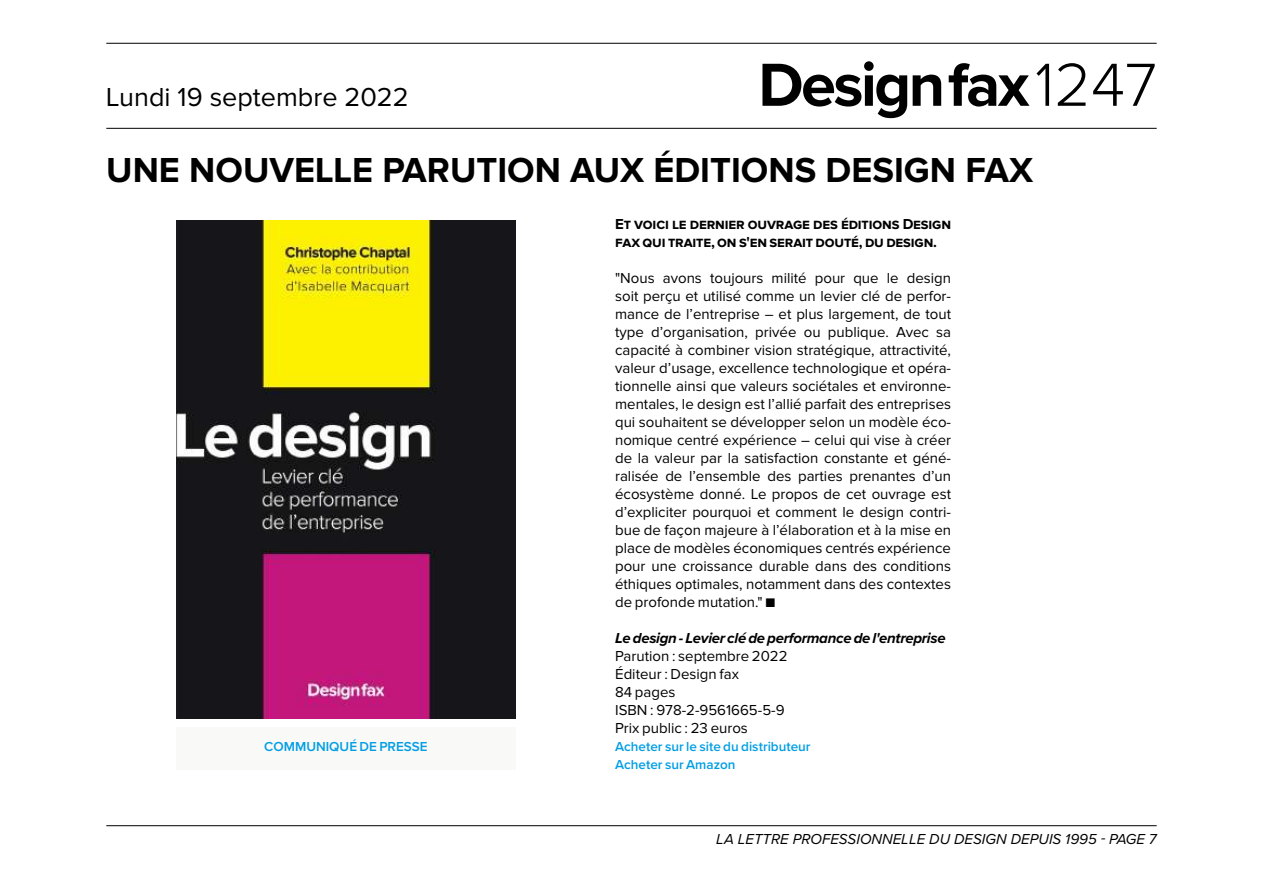
<style>
.page{position:relative;width:1263px;height:893px;background:#fff}
.page>*{position:absolute;margin:0;border:0;box-sizing:border-box;transform-origin:0 0}
.t1{font:700 63px "Proxima Nova";letter-spacing:-.04em;color:#000}
.t2{font:700 36px "Proxima Nova S";color:#000}
.t3{font:27px "Proxima Nova A";color:#000}
.t4{font:15px/18px "Proxima Nova";color:#000;text-align:justify}
.t5{font:700 15px/18px "Proxima Nova S";letter-spacing:-.01em;color:#000}
.t6{font:italic 15px "Proxima Nova";color:#000}
.t7{font:italic 700 15px "Proxima Nova";letter-spacing:-.02em;color:#000}
.t8{font:600 13.5px/18px "Proxima Nova";color:#009ee4}
.s1{font-family:"Proxima Nova A";font-weight:300}
</style>
<div class="page">
<hr style="left:106px;top:825px;width:1051px;height:1px;background:#000">
<hr style="left:106px;top:43px;width:1051px;height:1px;background:#000">
<hr style="left:106px;top:128px;width:1051px;height:1px;background:#000">
<img style="left:176px;top:221px;width:339px;height:497px">
<div style="left:176px;top:727px;width:339px;height:42px;background:#f9f9f8"></div>
<h1 class="t1" style="left:758px;top:51px;width:400px">Designfax<span class="s1">1247</span></h1>
<h2 class="t2" style="left:106px;top:150px;width:928px">UNE NOUVELLE PARUTION AUX ÉDITIONS DESIGN FAX</h2>
<p class="t5" style="left:615px;top:215px;width:337px">Et voici le dernier ouvrage des éditions Design fax qui traite, on s'en serait douté, du design.</p>
<p class="t4" style="left:615px;top:269px;width:337px">"Nous avons toujours milité pour que le design soit perçu et utilisé comme un levier clé de perfor&shy;mance de l’entreprise – et plus largement, de tout type d’organisation, privée ou publique. Avec sa capacité à combiner vision stratégique, attractivité, valeur d’usage, excellence technologique et opéra&shy;tionnelle ainsi que valeurs sociétales et environne&shy;mentales, le design est l’allié parfait des entreprises qui souhaitent se développer selon un modèle éco&shy;nomique centré expérience – celui qui vise à créer de la valeur par la satisfaction constante et géné&shy;ralisée de l’ensemble des parties prenantes d’un écosystème donné. Le propos de cet ouvrage est d’expliciter pourquoi et comment le design contri&shy;bue de façon majeure à l’élaboration et à la mise en place de modèles économiques centrés expérience pour une croissance durable dans des conditions éthiques optimales, notamment dans des contextes de profonde mutation." ■</p>
<p class="t7" style="left:615px;top:632px;width:332px">Le design - Levier clé de performance de l'entreprise</p>
<p class="t4" style="left:615px;top:647px;width:174px;text-align:left">Parution : septembre 2022<br>Éditeur : Design fax<br>84 pages<br>ISBN : 978-2-9561665-5-9<br>Prix public : 23 euros</p>
<p class="t8" style="left:615px;top:738px;width:197px">Acheter sur le site du distributeur<br>Acheter sur Amazon</p>
<h3 class="t3" style="left:106px;top:85px;width:304px">Lundi 19 septembre 2022</h3>
<p class="t8" style="left:264px;top:738px;width:165px">COMMUNIQUÉ DE PRESSE</p>
<p class="t6" style="left:716px;top:833px;width:442px">LA LETTRE PROFESSIONNELLE DU DESIGN DEPUIS 1995 - PAGE 7</p>
</div>
